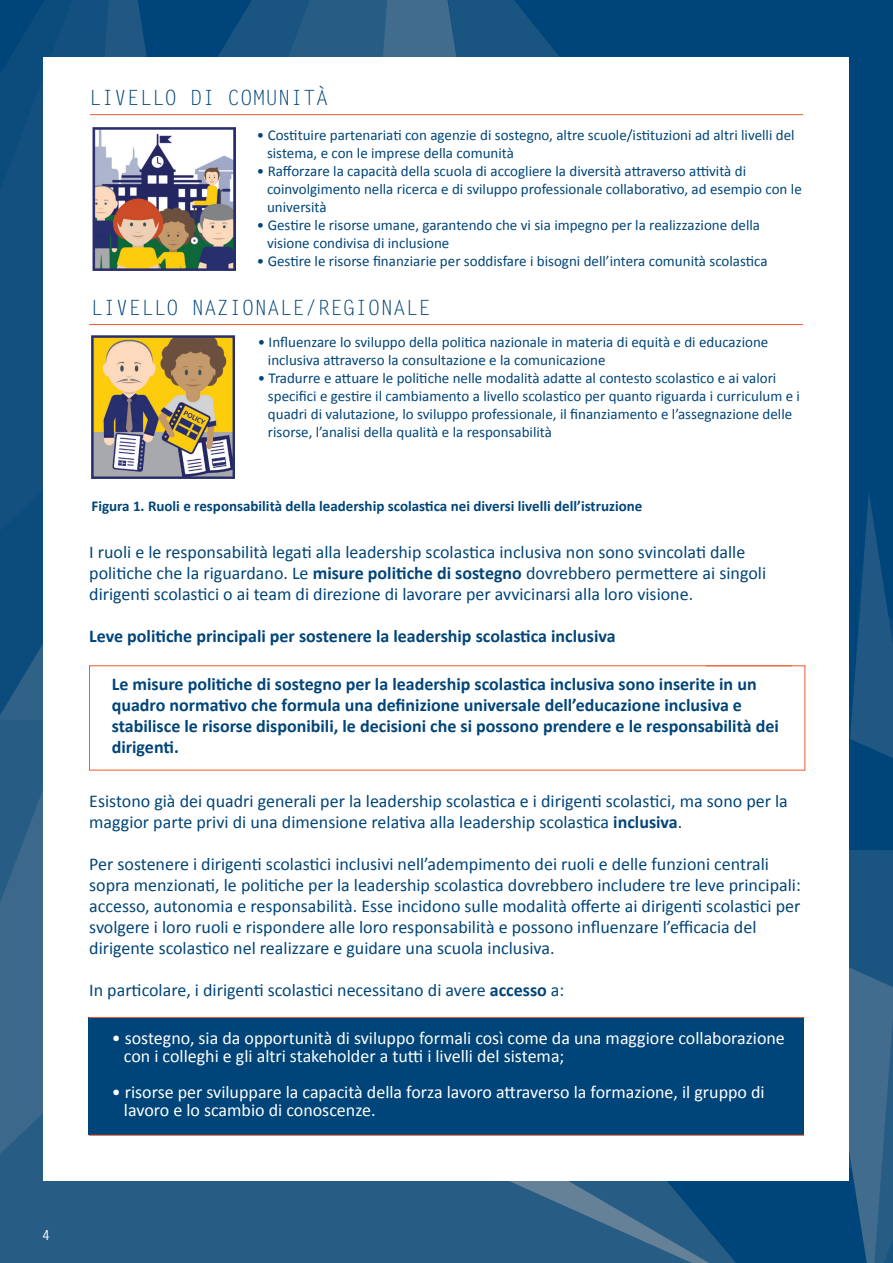
<style>
.page{position:relative;width:893px;height:1263px;background:#fff}
.page>*{position:absolute;margin:0;border:0;box-sizing:border-box;transform-origin:0 0}
.t1{font:21px "Letter Gothic Std";color:#004579}
.t2{font:18px/21px "Calibri";color:#004579}
.t3{font:700 18px/21px "Calibri";color:#004579}
.t4{font:18px/18px "Calibri";color:#fff}
.t5{font:15px/18px "Calibri";color:#004579}
.t6{font:700 15px "Calibri";color:#004579}
.t7{font:700 13.5px "Letter Gothic Std";color:#fff}
.s1{font-weight:700}
</style>
<div class="page">
<div style="left:764px;top:0;width:129px;height:491px;background:#004579"></div>
<svg style="left:0;top:721px;width:43px;height:296px;fill:#3b688b"></svg>
<svg style="left:0;top:1017px;width:143px;height:246px;fill:#275c85"></svg>
<div style="left:143px;top:1181px;width:441px;height:82px;background:#275c85"></div>
<svg style="left:0;top:0;width:74px;height:459px;fill:#13507f"></svg>
<svg style="left:0;top:459px;width:43px;height:262px;fill:#0c4c7c"></svg>
<svg style="left:74px;top:0;width:124px;height:57px"></svg>
<svg style="left:198px;top:0;width:180px;height:57px"></svg>
<svg style="left:378px;top:0;width:386px;height:57px;fill:#004579"></svg>
<svg style="left:432px;top:0;width:166px;height:57px"></svg>
<div style="left:44px;top:57px;width:805px;height:1123px;background:#fff"></div>
<div style="left:89px;top:1018px;width:715px;height:117px;background:#004579"></div>
<hr style="left:89px;top:324px;width:714px;height:1px;background:#f15929">
<hr style="left:90px;top:114px;width:713px;height:1px;background:#f15929">
<hr style="left:89px;top:1017px;width:715px;height:1px;background:#f15929">
<hr style="left:89px;top:1135px;width:715px;height:1px;background:#f15929">
<img style="left:92px;top:128px;width:144px;height:143px">
<img style="left:91px;top:335px;width:144px;height:144px">
<svg style="left:585px;top:491px;width:308px;height:772px"></svg>
<hr style="left:706px;top:665px;width:86px;height:1px;background:#f15929">
<h4 class="t1" style="left:89px;top:85px;width:241px">LIVELLO DI COMUNITÀ</h4>
<p class="t5" style="left:267px;top:126px;width:529px;text-indent:-10px">• Costituire partenariati con agenzie di sostegno, altre scuole/istituzioni ad altri livelli del sistema, e con le imprese della comunità</p>
<p class="t5" style="left:267px;top:162px;width:536px;text-indent:-10px">• Rafforzare la capacità della scuola di accogliere la diversità attraverso attività di coinvolgimento nella ricerca e di sviluppo professionale collaborativo, ad esempio con le università</p>
<p class="t5" style="left:267px;top:216px;width:495px;text-indent:-10px">• Gestire le risorse umane, garantendo che vi sia impegno per la realizzazione della visione condivisa di inclusione</p>
<p class="t5" style="left:257px;top:252px;width:512px">• Gestire le risorse finanziarie per soddisfare i bisogni dell’intera comunità scolastica</p>
<h4 class="t1" style="left:91px;top:295px;width:342px">LIVELLO NAZIONALE/REGIONALE</h4>
<p class="t5" style="left:268px;top:333px;width:502px;text-indent:-10px">• Influenzare lo sviluppo della politica nazionale in materia di equità e di educazione inclusiva attraverso la consultazione e la comunicazione</p>
<p class="t5" style="left:268px;top:369px;width:534px;text-indent:-10px">• Tradurre e attuare le politiche nelle modalità adatte al contesto scolastico e ai valori specifici e gestire il cambiamento a livello scolastico per quanto riguarda i curriculum e i quadri di valutazione, lo sviluppo professionale, il finanziamento e l’assegnazione delle risorse, l’analisi della qualità e la responsabilità</p>
<p class="t6" style="left:91px;top:497px;width:552px">Figura 1. Ruoli e responsabilità della leadership scolastica nei diversi livelli dell’istruzione</p>
<p class="t2" style="left:89px;top:540px;width:678px">I ruoli e le responsabilità legati alla leadership scolastica inclusiva non sono svincolati dalle politiche che la riguardano. Le <span class="s1">misure politiche di sostegno</span> dovrebbero permettere ai singoli dirigenti scolastici o ai team di direzione di lavorare per avvicinarsi alla loro visione.</p>
<h3 class="t3" style="left:89px;top:624px;width:528px">Leve politiche principali per sostenere la leadership scolastica inclusiva</h3>
<p class="t3" style="left:112px;top:672px;width:669px">Le misure politiche di sostegno per la leadership scolastica inclusiva sono inserite in un quadro normativo che formula una definizione universale dell’educazione inclusiva e stabilisce le risorse disponibili, le decisioni che si possono prendere e le responsabilità dei dirigenti.</p>
<p class="t2" style="left:89px;top:789px;width:700px">Esistono già dei quadri generali per la leadership scolastica e i dirigenti scolastici, ma sono per la maggior parte privi di una dimensione relativa alla leadership scolastica <span class="s1">inclusiva</span>.</p>
<p class="t2" style="left:89px;top:852px;width:713px">Per sostenere i dirigenti scolastici inclusivi nell’adempimento dei ruoli e delle funzioni centrali sopra menzionati, le politiche per la leadership scolastica dovrebbero includere tre leve principali: accesso, autonomia e responsabilità. Esse incidono sulle modalità offerte ai dirigenti scolastici per svolgere i loro ruoli e rispondere alle loro responsabilità e possono influenzare l’efficacia del dirigente scolastico nel realizzare e guidare una scuola inclusiva.</p>
<p class="t2" style="left:89px;top:978px;width:477px">In particolare, i dirigenti scolastici necessitano di avere <span class="s1">accesso</span> a:</p>
<p class="t4" style="left:124px;top:1028px;width:662px;text-indent:-12px">• sostegno, sia da opportunità di sviluppo formali così come da una maggiore collaborazione con i colleghi e gli altri stakeholder a tutti i livelli del sistema;</p>
<p class="t4" style="left:124px;top:1082px;width:642px;text-indent:-12px">• risorse per sviluppare la capacità della forza lavoro attraverso la formazione, il gruppo di lavoro e lo scambio di conoscenze.</p>
<p class="t7" style="left:42px;top:1226px;width:10px">4</p>
</div>
